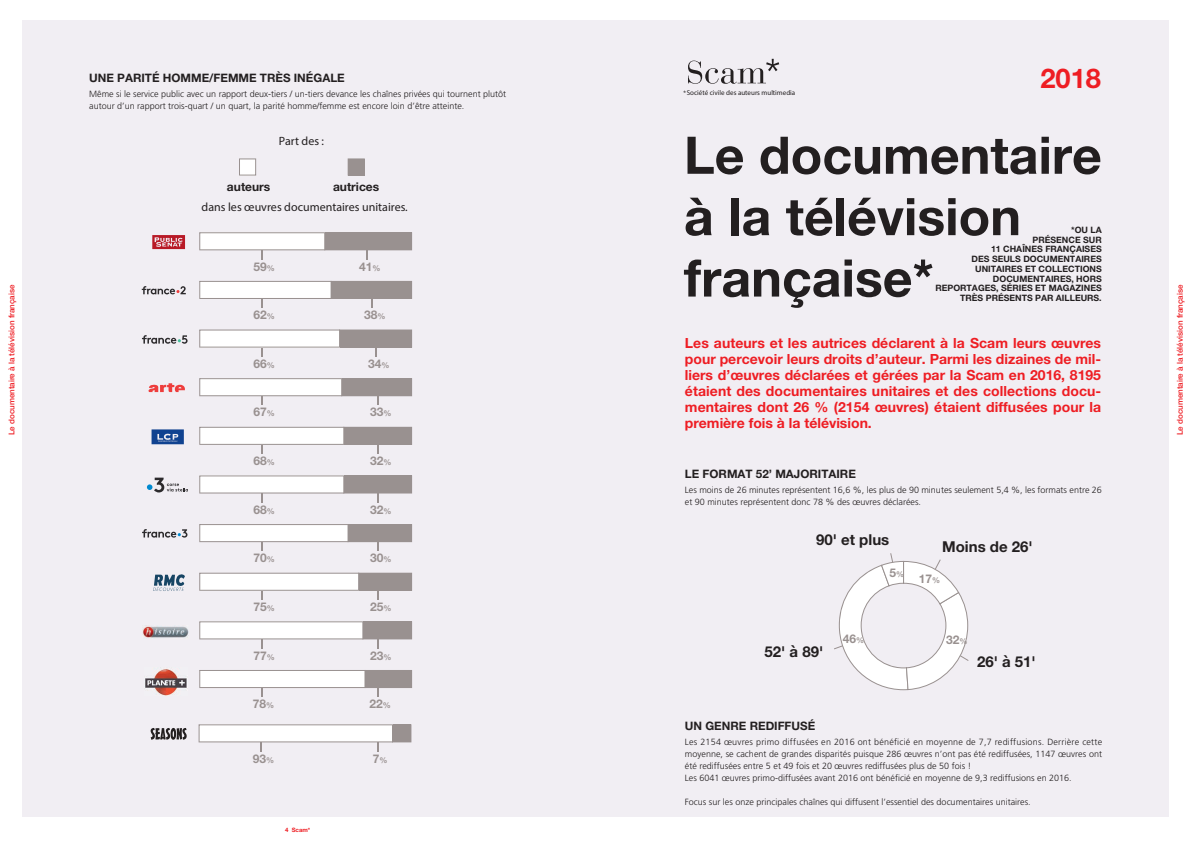
<style>
.page{position:relative;width:1191px;height:843px;background:#fff}
.page>*{position:absolute;margin:0;border:0;box-sizing:border-box;transform-origin:0 0}
.t1{font:700 51.9px/61.4px "Helvetica Neue";color:#231f20}
.t2{font:700 27.2px "Helvetica Neue";color:#ee1d23}
.t3{font:700 15px "Helvetica Neue";color:#231f20}
.t4{font:700 14px/16px "Helvetica Neue";letter-spacing:.005em;color:#ee1d23;text-align:justify}
.t5{font:700 12px "Helvetica Neue";color:#999190}
.t6{font:12px "Myriad Pro";color:#231f20}
.t7{font:700 12px "Helvetica Neue";color:#231f20}
.t8{font:700 11.6px "Helvetica Neue";color:#231f20}
.t9{font:300 9px/12px "Frutiger LT Std";color:#231f20}
.t10{font:700 8.8px/9.7px "Helvetica Neue";color:#231f20;text-align:right}
.t11{font:500 8px "Helvetica Neue";color:#ee1d23}
.t12{font:7px "Myriad Pro";color:#231f20}
.t13{font:700 6px "Helvetica Neue";color:#ee1d23}
.s1{font-size:8px}
</style>
<div class="page">
<div style="left:23px;top:21px;width:1145px;height:796px;background:#f1eef3"></div>
<svg style="left:688px;top:59px;width:91px;height:25px"></svg>
<svg style="left:834px;top:553px;width:135px;height:138px"></svg>
<svg style="left:142px;top:286px;width:44px;height:8px"></svg>
<svg style="left:142px;top:529px;width:45px;height:9px"></svg>
<svg style="left:142px;top:335px;width:45px;height:9px"></svg>
<svg style="left:148px;top:383px;width:37px;height:9px"></svg>
<svg style="left:147px;top:478px;width:41px;height:14px"></svg>
<svg style="left:153px;top:574px;width:32px;height:17px"></svg>
<svg style="left:151px;top:429px;width:33px;height:15px"></svg>
<svg style="left:152px;top:235px;width:33px;height:14px"></svg>
<img style="left:142px;top:625px;width:47px;height:14px">
<img style="left:145px;top:669px;width:42px;height:27px">
<svg style="left:151px;top:728px;width:36px;height:12px"></svg>
<svg style="left:198px;top:724px;width:213px;height:28px"></svg>
<svg style="left:199px;top:232px;width:213px;height:28px"></svg>
<svg style="left:199px;top:281px;width:213px;height:27px"></svg>
<svg style="left:199px;top:330px;width:213px;height:27px"></svg>
<svg style="left:199px;top:378px;width:213px;height:27px"></svg>
<svg style="left:199px;top:427px;width:213px;height:27px"></svg>
<svg style="left:199px;top:475px;width:213px;height:28px"></svg>
<svg style="left:199px;top:524px;width:213px;height:27px"></svg>
<svg style="left:199px;top:573px;width:213px;height:27px"></svg>
<svg style="left:199px;top:621px;width:213px;height:28px"></svg>
<svg style="left:199px;top:670px;width:213px;height:27px"></svg>
<svg style="left:239px;top:158px;width:17px;height:18px"></svg>
<svg style="left:347px;top:158px;width:18px;height:18px"></svg>
<p class="t11" style="left:7px;top:435px;width:152px;rotate:-90deg">Le documentaire à la télévision française</p>
<p class="t8" style="left:89px;top:71px;width:257px">UNE PARITÉ HOMME/FEMME TRÈS INÉGALE</p>
<p class="t9" style="left:89px;top:88px;width:418px">Même si le service public avec un rapport deux-tiers / un-tiers devance les chaînes privées qui tournent plutôt autour d’un rapport trois-quart / un quart, la parité homme/femme est encore loin d’être atteinte.</p>
<h3 class="t6" style="left:279px;top:133px;width:47px">Part des :</h3>
<h3 class="t7" style="left:227px;top:177px;width:45px">auteurs</h3>
<h3 class="t7" style="left:333px;top:177px;width:48px">autrices</h3>
<h3 class="t6" style="left:201px;top:199px;width:207px">dans les œuvres documentaires unitaires.</h3>
<h3 class="t5" style="left:253px;top:257px;width:23px">59<span class="s1">%</span></h3>
<h3 class="t5" style="left:359px;top:257px;width:23px">41<span class="s1">%</span></h3>
<h3 class="t5" style="left:253px;top:306px;width:23px">62<span class="s1">%</span></h3>
<h3 class="t5" style="left:364px;top:306px;width:23px">38<span class="s1">%</span></h3>
<h3 class="t5" style="left:253px;top:354px;width:23px">66<span class="s1">%</span></h3>
<h3 class="t5" style="left:368px;top:354px;width:23px">34<span class="s1">%</span></h3>
<h3 class="t5" style="left:253px;top:402px;width:23px">67<span class="s1">%</span></h3>
<h3 class="t5" style="left:370px;top:402px;width:23px">33<span class="s1">%</span></h3>
<h3 class="t5" style="left:253px;top:451px;width:23px">68<span class="s1">%</span></h3>
<h3 class="t5" style="left:370px;top:451px;width:23px">32<span class="s1">%</span></h3>
<h3 class="t5" style="left:253px;top:500px;width:23px">68<span class="s1">%</span></h3>
<h3 class="t5" style="left:370px;top:500px;width:23px">32<span class="s1">%</span></h3>
<h3 class="t5" style="left:253px;top:548px;width:23px">70<span class="s1">%</span></h3>
<h3 class="t5" style="left:370px;top:548px;width:23px">30<span class="s1">%</span></h3>
<h3 class="t5" style="left:253px;top:598px;width:23px">75<span class="s1">%</span></h3>
<h3 class="t5" style="left:370px;top:598px;width:23px">25<span class="s1">%</span></h3>
<h3 class="t5" style="left:253px;top:646px;width:23px">77<span class="s1">%</span></h3>
<h3 class="t5" style="left:370px;top:646px;width:23px">23<span class="s1">%</span></h3>
<h3 class="t5" style="left:253px;top:695px;width:23px">78<span class="s1">%</span></h3>
<h3 class="t5" style="left:369px;top:695px;width:23px">22<span class="s1">%</span></h3>
<h3 class="t5" style="left:253px;top:749px;width:23px">93<span class="s1">%</span></h3>
<h3 class="t5" style="left:373px;top:749px;width:16px">7<span class="s1">%</span></h3>
<p class="t13" style="left:285px;top:826px;width:27px">4 Scam*</p>
<p class="t12" style="left:686px;top:89px;width:110px">Société civile des auteurs multimedia</p>
<h2 class="t2" style="left:1040px;top:61px;width:62px">2018</h2>
<h1 class="t1" style="left:683px;top:123px;width:419px">Le documentaire à la télévision française*</h1>
<p class="t10" style="left:935px;top:225px;width:168px">*OU LA<br>PRÉSENCE SUR<br>11 CHAÎNES FRANÇAISES<br>DES SEULS DOCUMENTAIRES<br>UNITAIRES ET COLLECTIONS<br>DOCUMENTAIRES, HORS<br>REPORTAGES, SÉRIES ET MAGAZINES<br>TRÈS PRÉSENTS PAR AILLEURS.</p>
<p class="t4" style="left:684px;top:335px;width:418px">Les auteurs et les autrices déclarent à la Scam leurs œuvres pour percevoir leurs droits d’auteur. Parmi les dizaines de mil&shy;liers d’œuvres déclarées et gérées par la Scam en 2016, 8195 étaient des documentaires unitaires et des collections docu&shy;mentaires dont 26 % (2154 œuvres) étaient diffusées pour la première fois à la télévision.</p>
<p class="t8" style="left:684px;top:467px;width:172px">LE FORMAT 52’ MAJORITAIRE</p>
<p class="t9" style="left:684px;top:484px;width:418px">Les moins de 26 minutes représentent 16,6 %, les plus de 90 minutes seulement 5,4 %, les formats entre 26 et 90 minutes représentent donc 78 % des œuvres déclarées.</p>
<h3 class="t3" style="left:816px;top:528px;width:75px">90' et plus</h3>
<h3 class="t5" style="left:889px;top:563px;width:16px">5<span class="s1">%</span></h3>
<h3 class="t3" style="left:942px;top:535px;width:92px">Moins de 26'</h3>
<h3 class="t5" style="left:918px;top:569px;width:23px">17<span class="s1">%</span></h3>
<h3 class="t3" style="left:764px;top:640px;width:60px">52' à 89'</h3>
<h3 class="t5" style="left:842px;top:630px;width:23px">46<span class="s1">%</span></h3>
<h3 class="t5" style="left:946px;top:630px;width:23px">32<span class="s1">%</span></h3>
<h3 class="t3" style="left:976px;top:650px;width:60px">26' à 51'</h3>
<p class="t8" style="left:684px;top:719px;width:132px">UN GENRE REDIFFUSÉ</p>
<p class="t9" style="left:684px;top:736px;width:418px">Les 2154 œuvres primo diffusées en 2016 ont bénéficié en moyenne de 7,7 rediffusions. Derrière cette moyenne, se cachent de grandes disparités puisque 286 œuvres n’ont pas été rediffusées, 1147 œuvres ont été rediffusées entre 5 et 49 fois et 20 œuvres rediffusées plus de 50 fois !<br>Les 6041 œuvres primo-diffusées avant 2016 ont bénéficié en moyenne de 9,3 rediffusions en 2016.</p>
<p class="t9" style="left:684px;top:796px;width:347px">Focus sur les onze principales chaînes qui diffusent l’essentiel des documentaires unitaires.</p>
<p class="t11" style="left:1174px;top:435px;width:152px;rotate:-90deg">Le documentaire à la télévision française</p>
</div>
